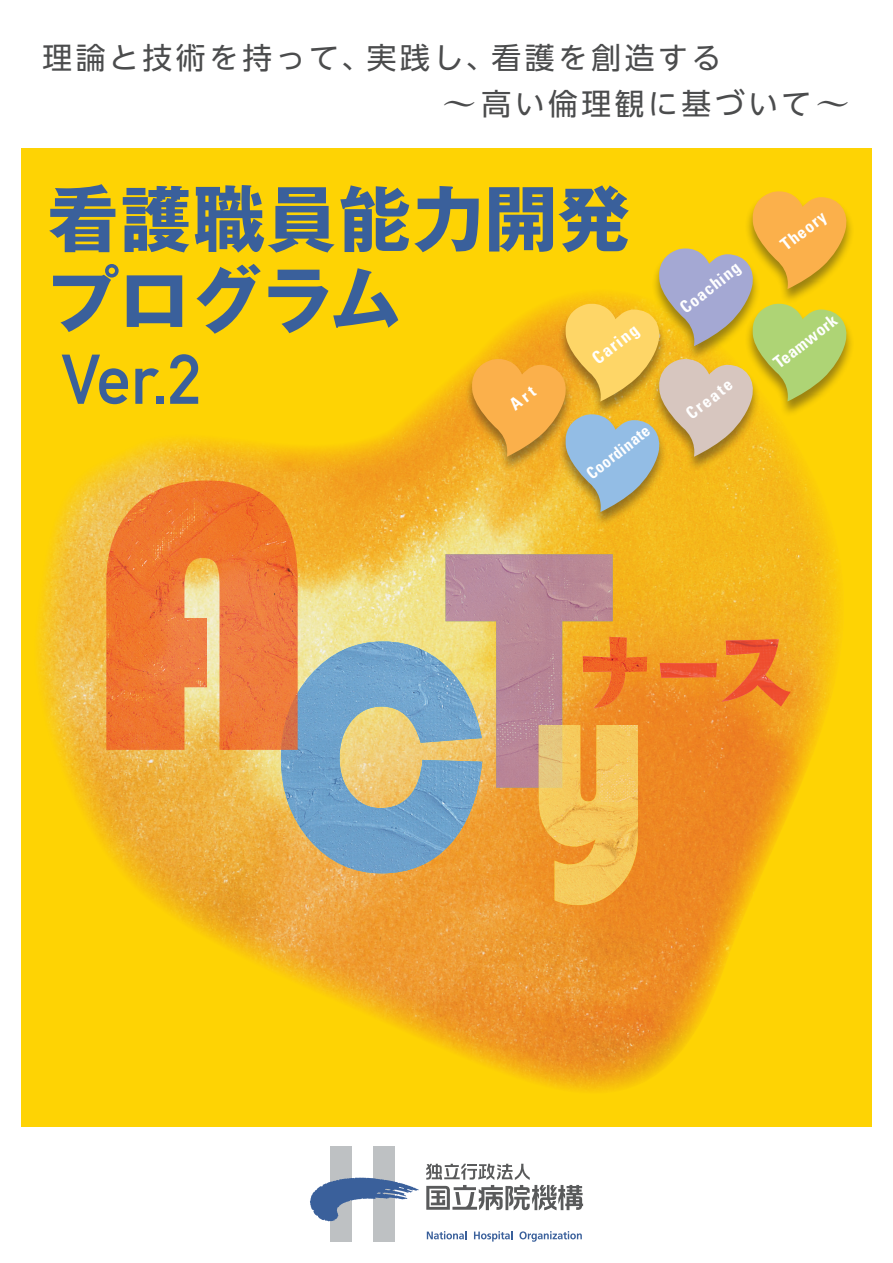
<style>
.page{position:relative;width:893px;height:1263px;background:#fff}
.page>*{position:absolute;margin:0;border:0;box-sizing:border-box;transform-origin:0 0}
.t1{font:700 72.3px/80.8px "Gothic MB101 Pro";letter-spacing:.01em;color:#3a609b}
.t2{font:700 69.15px "DIN Alternate";color:#3a609b}
.t3{font:29.7px/46.8px "UD Shin Go NT Pro";letter-spacing:.12em;color:#4b4c4d}
.t4{font:700 condensed 17.55px "Univers";color:#fff}
.t5{font:700 condensed 16.95px "Univers";color:#fff}
.t6{font:700 condensed 16.5px "Univers";color:#fff}
.s1{font-family:"Ryumin Pro";font-weight:500}
</style>
<div class="page">
<div style="left:21px;top:149px;width:851px;height:978px;background:#fed304"></div>
<svg style="left:426px;top:1164px;width:157px;height:46px"></svg>
<div style="left:331px;top:1146px;width:21px;height:95px;background:#bec1c3"></div>
<div style="left:373px;top:1146px;width:21px;height:95px;background:#bec1c3"></div>
<svg style="left:310px;top:1177px;width:109px;height:44px"></svg>
<svg style="left:427px;top:1231px;width:39px;height:8px"></svg>
<svg style="left:474px;top:1231px;width:38px;height:10px"></svg>
<svg style="left:519px;top:1231px;width:63px;height:11px"></svg>
<img style="left:37px;top:370px;width:803px;height:782px">
<img style="left:281px;top:641px;width:164px;height:232px">
<img style="left:106px;top:480px;width:192px;height:270px">
<svg style="left:445px;top:554px;width:202px;height:351px;background:#d7a467"></svg>
<img style="left:583px;top:637px;width:64px;height:71px">
<svg style="left:660px;top:639px;width:62px;height:67px;background:#f08927"></svg>
<img style="left:722px;top:639px;width:69px;height:67px">
<div style="left:557px;top:415px;width:110px;height:113px;background:#231f20;opacity:.45"></div>
<div style="left:464px;top:359px;width:110px;height:114px;background:#231f20;opacity:.45"></div>
<svg style="left:469px;top:191px;width:381px;height:321px"></svg>
<p class="t3" style="left:441px;top:33px;width:411px;text-indent:-399px">理論と技術を持って、実践し、看護を創造する<br><span class="s1">～</span>高い倫理観に基づいて<span class="s1">～</span></p>
<h1 class="t1" style="left:47px;top:170px;width:585px">看護職員能力開発プログラム</h1>
<h2 class="t2" style="left:62px;top:327px;width:141px">Ver.2</h2>
<p class="t4" style="left:588px;top:352px;width:55px;rotate:-38deg">Caring</p>
<p class="t6" style="left:582px;top:467px;width:77px;rotate:-38deg">Coordinate</p>
<p class="t5" style="left:676px;top:301px;width:73px;rotate:-38deg">Coaching</p>
<p class="t5" style="left:682px;top:407px;width:55px;rotate:-38deg">Create</p>
<p class="t5" style="left:776px;top:238px;width:54px;rotate:-38deg">Theory</p>
<p class="t5" style="left:769px;top:356px;width:77px;rotate:-38deg">Teamwork</p>
</div>
